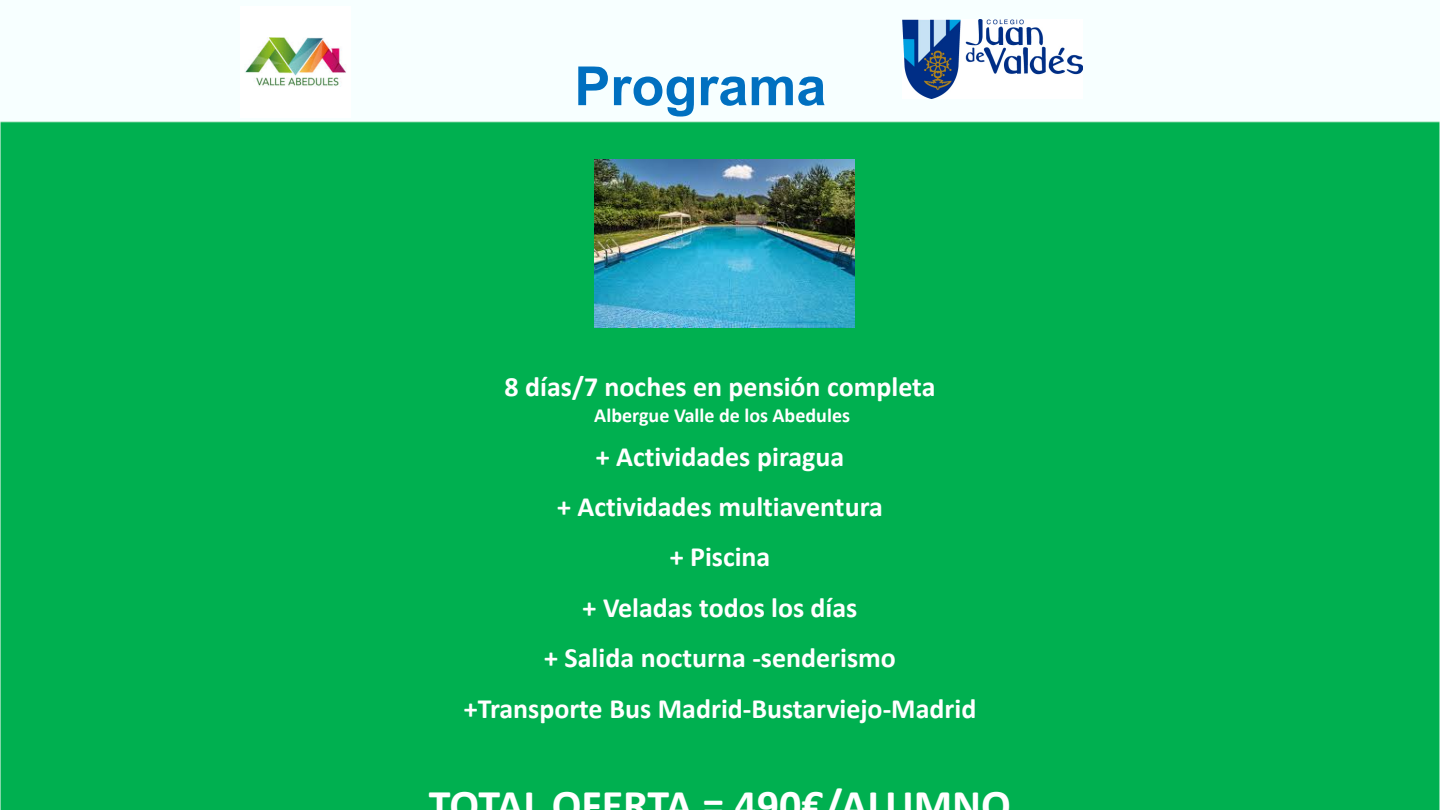
<style>
.page{position:relative;width:1440px;height:810px;background:#f7ffff}
.page>*{position:absolute;margin:0;border:0;box-sizing:border-box;transform-origin:0 0}
.t1{font:700 54px "Arial";color:#0070c0}
.t2{font:700 44px "Calibri";color:#fff}
.t3{font:700 28px "Calibri";color:#fff}
.t4{font:700 20px "Calibri";color:#fff}
</style>
<div class="page">
<div style="left:0;top:122px;width:1440px;height:688px;background:#00b050"></div>
<hr style="left:0;top:121px;width:1px;height:689px;background:#fff">
<hr style="left:1439px;top:121px;width:1px;height:689px;background:#fff">
<hr style="left:0;top:121px;width:1440px;height:1px;background:#fff">
<img style="left:902px;top:19px;width:181px;height:80px">
<img style="left:245px;top:37px;width:101px;height:50px">
<img style="left:594px;top:160px;width:260px;height:167px">
<p class="t1" style="left:574px;top:48px;width:254px">Programa</p>
<p class="t3" style="left:505px;top:367px;width:432px">8 días/7 noches en pensión completa</p>
<p class="t4" style="left:594px;top:402px;width:257px">Albergue Valle de los Abedules</p>
<p class="t3" style="left:596px;top:436px;width:250px">+ Actividades piragua</p>
<p class="t3" style="left:557px;top:487px;width:327px">+ Actividades multiaventura</p>
<p class="t3" style="left:670px;top:537px;width:102px">+ Piscina</p>
<p class="t3" style="left:583px;top:588px;width:276px">+ Veladas todos los días</p>
<p class="t3" style="left:544px;top:638px;width:353px">+ Salida nocturna -senderismo</p>
<p class="t3" style="left:464px;top:688px;width:514px">+Transporte Bus Madrid-Bustarviejo-Madrid</p>
<p class="t2" style="left:429px;top:774px;width:584px">TOTAL OFERTA = 490€/ALUMNO</p>
</div>
